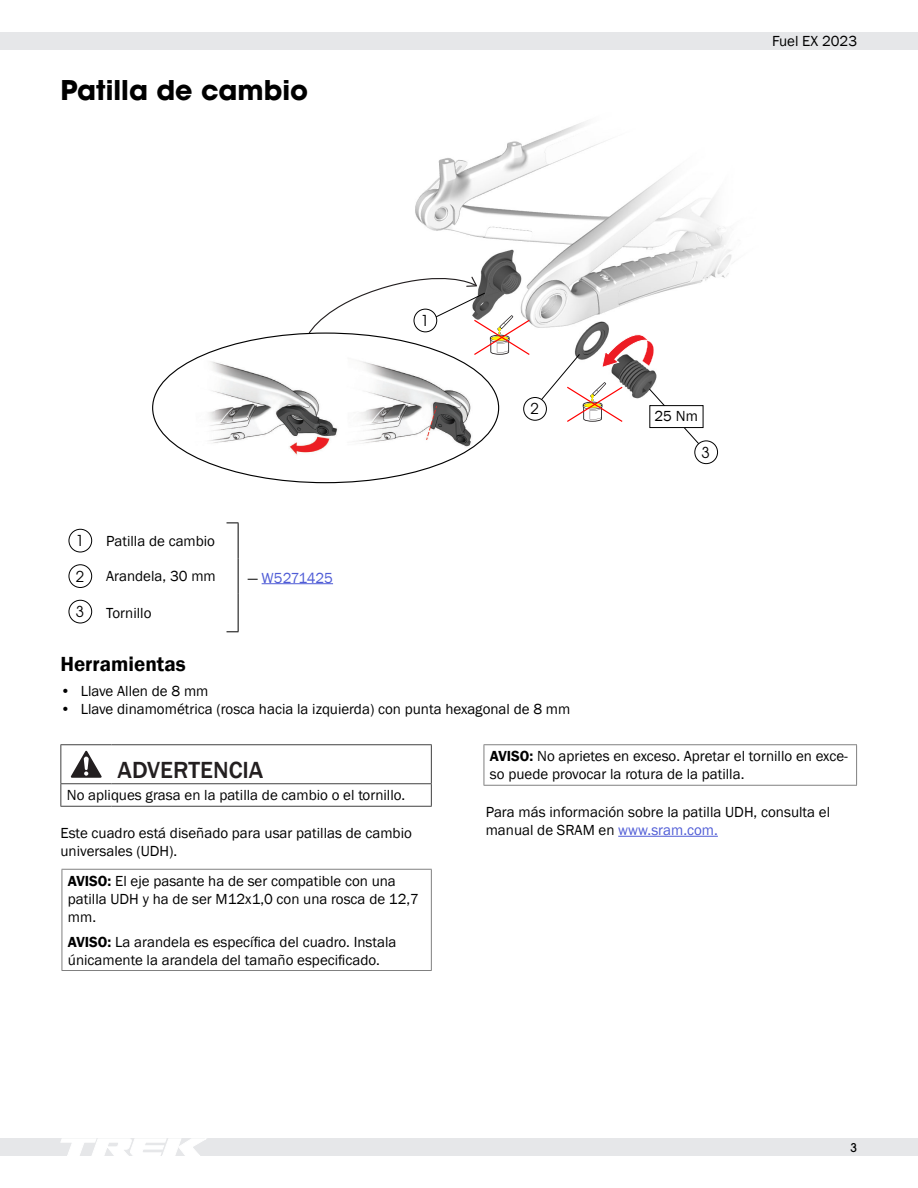
<style>
.page{position:relative;width:918px;height:1188px;background:#fff}
.page>*{position:absolute;margin:0;border:0;box-sizing:border-box;transform-origin:0 0}
.Section_Head{font:700 27px "ITC Avant Garde Pro";color:#000}
.Safety_Message_Heading{font:500 24px "Franklin Gothic";color:#231f20}
.Subhead_1{font:600 21px "Franklin Gothic";color:#000}
.Notice{font:15px/18px "Franklin Gothic";color:#000}
.Body{font:15px/18px "Franklin Gothic";color:#000}
.Table_Cell_Left{font:15px "Franklin Gothic";color:#000}
.Table_Cell_Left-2{font:15px "Franklin Gothic";color:#4f5cd6}
.Callout_Number_Black{font:15px "ITC Avant Garde Pro";color:#000}
.t1{font:500 12px "ITC Avant Garde Pro";color:#000}
.s1{color:#000}
.s2{font-weight:600}
.s3{color:#4f5cd6}
</style>
<div class="page">
<div style="left:0;top:32px;width:918px;height:17px;background:#e6e7e9"></div>
<div style="left:0;top:1139px;width:918px;height:17px;background:#e6e7e9"></div>
<svg style="left:61px;top:1139px;width:145px;height:17px"></svg>
<img style="left:415px;top:122px;width:320px;height:289px">
<img style="left:190px;top:345px;width:286px;height:126px">
<div style="left:650px;top:406px;width:53px;height:22px;background:#fff"></div>
<div style="left:694px;top:441px;width:24px;height:23px;border:1px solid #000;border-radius:50%"></div>
<svg style="left:308px;top:270px;width:392px;height:176px"></svg>
<svg style="left:227px;top:631px;width:12px;height:1px"></svg>
<hr style="left:238px;top:523px;width:1px;height:35px;background:#000">
<hr style="left:238px;top:558px;width:1px;height:36px;background:#000">
<hr style="left:238px;top:594px;width:1px;height:37px;background:#000">
<div style="left:69px;top:529px;width:23px;height:23px;border:1px solid #000;border-radius:50%"></div>
<hr style="left:262px;top:583px;width:71px;height:1px;background:#4f5cd6">
<div style="left:69px;top:564px;width:23px;height:24px;border:1px solid #000;border-radius:50%"></div>
<div style="left:69px;top:600px;width:23px;height:23px;border:1px solid #000;border-radius:50%"></div>
<hr style="left:60px;top:744px;width:52px;height:1px;background:#404040">
<hr style="left:60px;top:745px;width:1px;height:38px;background:#404040">
<hr style="left:112px;top:744px;width:320px;height:1px;background:#404040">
<hr style="left:431px;top:745px;width:1px;height:38px;background:#404040">
<hr style="left:60px;top:783px;width:52px;height:1px;background:#404040">
<svg style="left:60px;top:784px;width:1px;height:22px"></svg>
<hr style="left:112px;top:783px;width:320px;height:1px;background:#404040">
<hr style="left:60px;top:806px;width:52px;height:1px;background:#404040">
<hr style="left:112px;top:806px;width:320px;height:1px;background:#404040">
<svg style="left:431px;top:784px;width:1px;height:22px"></svg>
<svg style="left:71px;top:751px;width:31px;height:27px"></svg>
<hr style="left:62px;top:869px;width:370px;height:1px;background:#808080">
<hr style="left:62px;top:870px;width:1px;height:100px;background:#808080">
<hr style="left:431px;top:870px;width:1px;height:100px;background:#808080">
<hr style="left:62px;top:970px;width:370px;height:1px;background:#808080">
<hr style="left:618px;top:836px;width:100px;height:1px;background:#4f5cd6">
<hr style="left:484px;top:744px;width:373px;height:1px;background:#808080">
<hr style="left:484px;top:745px;width:1px;height:40px;background:#808080">
<hr style="left:856px;top:745px;width:1px;height:40px;background:#808080">
<hr style="left:484px;top:785px;width:373px;height:1px;background:#808080">
<p class="Section_Head" style="left:60px;top:72px;width:249px">Patilla de cambio</p>
<p class="Callout_Number_Black" style="left:421px;top:311px;width:10px">1</p>
<p class="Callout_Number_Black" style="left:530px;top:400px;width:10px">2</p>
<p class="Callout_Number_Black" style="left:76px;top:531px;width:10px">1</p>
<p class="Table_Cell_Left" style="left:106px;top:532px;width:110px">Patilla de cambio</p>
<p class="Callout_Number_Black" style="left:76px;top:567px;width:10px">2</p>
<p class="Table_Cell_Left" style="left:106px;top:567px;width:111px">Arandela, 30 mm</p>
<p class="Table_Cell_Left-2" style="left:248px;top:568px;width:87px"><span class="s1">—</span> W5271425</p>
<p class="Callout_Number_Black" style="left:76px;top:602px;width:10px">3</p>
<p class="Table_Cell_Left" style="left:106px;top:604px;width:47px">Tornillo</p>
<p class="Subhead_1" style="left:60px;top:651px;width:127px">Herramientas</p>
<p class="Notice" style="left:60px;top:682px;width:149px">• Llave Allen de 8 mm</p>
<p class="Notice" style="left:60px;top:700px;width:511px">• Llave dinamométrica (rosca hacia la izquierda) con punta hexagonal de 8 mm</p>
<p class="Notice" style="left:772px;top:32px;width:87px">Fuel EX 2023</p>
<p class="Notice" style="left:655px;top:407px;width:45px">25 Nm</p>
<p class="Callout_Number_Black" style="left:702px;top:443px;width:10px">3</p>
<p class="Safety_Message_Heading" style="left:118px;top:755px;width:147px">ADVERTENCIA</p>
<p class="Body" style="left:67px;top:787px;width:340px">No apliques grasa en la patilla de cambio o el tornillo.</p>
<p class="Body" style="left:60px;top:824px;width:353px">Este cuadro está diseñado para usar patillas de cambio universales (UDH).</p>
<p class="Notice" style="left:68px;top:872px;width:353px"><span class="s2">AVISO:</span> El eje pasante ha de ser compatible con una patilla UDH y ha de ser M12x1,0 con una rosca de 12,7 mm.</p>
<p class="Notice" style="left:68px;top:933px;width:330px"><span class="s2">AVISO:</span> La arandela es específica del cuadro. Instala únicamente la arandela del tamaño especificado.</p>
<p class="Notice" style="left:490px;top:748px;width:360px"><span class="s2">AVISO:</span> No aprietes en exceso. Apretar el tornillo en exce&shy;so puede provocar la rotura de la patilla.</p>
<p class="Body" style="left:486px;top:803px;width:346px">Para más información sobre la patilla UDH, consulta el manual de SRAM en <span class="s3">www.sram.com.</span></p>
<p class="t1" style="left:851px;top:1140px;width:8px">3</p>
</div>
